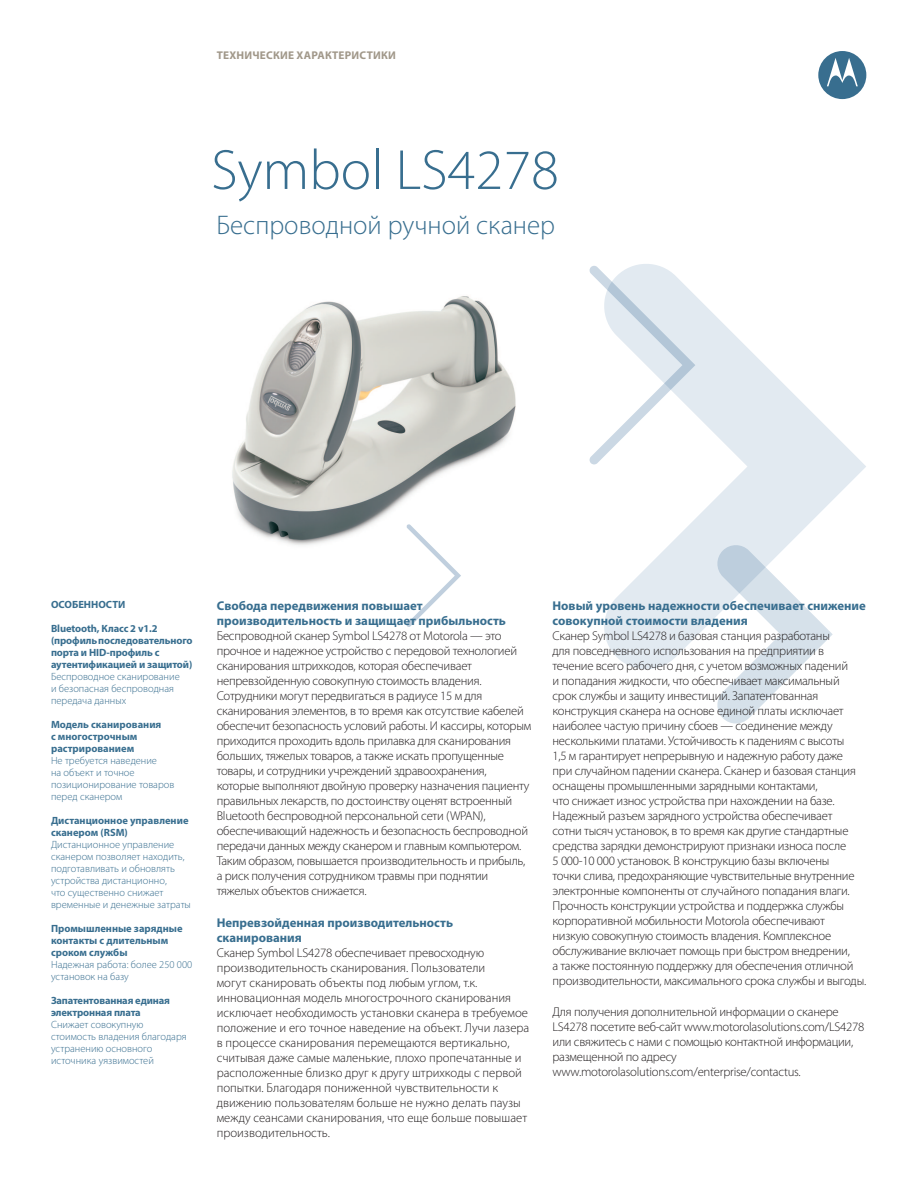
<style>
.page{position:relative;width:918px;height:1188px;background:#fff}
.page>*{position:absolute;margin:0;border:0;box-sizing:border-box;transform-origin:0 0}
.t1{font:300 57px "Myriad Pro";color:#386e8f}
.t2{font:300 27px "Myriad Pro";color:#386e8f}
.t3{font:300 12.75px/15px "Myriad Pro";letter-spacing:-.02em;color:#231f20}
.t4{font:300 12.75px/15px "Myriad Pro";color:#231f20}
.t5{font:700 12.75px/15.3px "Myriad Pro";color:#386e8f}
.t6{font:700 11.25px "Myriad Pro";letter-spacing:.02em;color:#a1988a}
.t7{font:300 10.5px/12px "Myriad Pro";color:#386e8f}
.t8{font:700 10.5px/12px "Myriad Pro";letter-spacing:-.005em;color:#386e8f}
</style>
<div class="page">
<svg style="left:604px;top:264px;width:262px;height:405px"></svg>
<svg style="left:406px;top:562px;width:55px;height:65px"></svg>
<svg style="left:716px;top:544px;width:117px;height:180px"></svg>
<svg style="left:589px;top:265px;width:106px;height:200px"></svg>
<img style="left:232px;top:296px;width:284px;height:266px">
<svg style="left:818px;top:51px;width:48px;height:48px"></svg>
<p class="t6" style="left:217px;top:48px;width:181px">ТЕХНИЧЕСКИЕ ХАРАКТЕРИСТИКИ</p>
<h1 class="t1" style="left:211px;top:136px;width:349px">Symbol LS4278</h1>
<h2 class="t2" style="left:216px;top:209px;width:340px">Беспроводной ручной сканер</h2>
<p class="t8" style="left:51px;top:598px;width:76px">ОСОБЕННОСТИ</p>
<p class="t8" style="left:51px;top:622px;width:143px">Bluetooth, Класс 2 v1.2 (профиль последовательного порта и HID-профиль с аутентификацией и защитой)</p>
<p class="t7" style="left:51px;top:671px;width:130px">Беспроводное сканирование и безопасная беспроводная передача данных</p>
<p class="t8" style="left:51px;top:718px;width:112px">Модель сканирования с многострочным растрированием</p>
<p class="t7" style="left:51px;top:755px;width:125px">Не требуется наведение<br>на объект и точное позиционирование товаров перед сканером</p>
<p class="t8" style="left:51px;top:814px;width:139px">Дистанционное управление сканером (RSM)</p>
<p class="t7" style="left:51px;top:839px;width:141px">Дистанционное управление сканером позволяет находить, подготавливать и обновлять устройства дистанционно,<br>что существенно снижает временные и денежные затраты</p>
<p class="t8" style="left:51px;top:922px;width:133px">Промышленные зарядные контакты с длительным сроком службы</p>
<p class="t7" style="left:51px;top:959px;width:143px">Надежная работа: более 250 000 установок на базу</p>
<p class="t8" style="left:51px;top:994px;width:121px">Запатентованная единая электронная плата</p>
<p class="t7" style="left:51px;top:1019px;width:137px">Снижает совокупную стоимость владения благодаря устранению основного источника уязвимостей</p>
<p class="t5" style="left:217px;top:598px;width:291px">Свобода передвижения повышает производительность и защищает прибыльность</p>
<p class="t3" style="left:217px;top:628px;width:316px">Беспроводной сканер Symbol LS4278 от Motorola — это прочное и надежное устройство с передовой технологией сканирования штрихкодов, которая обеспечивает непревзойденную совокупную стоимость владения.<br>Сотрудники могут передвигаться в радиусе 15 м для сканирования элементов, в то время как отсутствие кабелей обеспечит безопасность условий работы. И кассиры, которым приходится проходить вдоль прилавка для сканирования больших, тяжелых товаров, а также искать пропущенные товары, и сотрудники учреждений здравоохранения, которые выполняют двойную проверку назначения пациенту правильных лекарств, по достоинству оценят встроенный Bluetooth беспроводной персональной сети (WPAN), обеспечивающий надежность и безопасность беспроводной передачи данных между сканером и главным компьютером.<br>Таким образом, повышается производительность и прибыль, а риск получения сотрудником травмы при поднятии тяжелых объектов снижается.</p>
<p class="t5" style="left:217px;top:914px;width:238px">Непревзойденная производительность сканирования</p>
<p class="t4" style="left:217px;top:945px;width:314px">Сканер Symbol LS4278 обеспечивает превосходную производительность сканирования. Пользователи<br>могут сканировать объекты под любым углом, т.к. инновационная модель многострочного сканирования исключает необходимость установки сканера в требуемое положение и его точное наведение на объект. Лучи лазера в процессе сканирования перемещаются вертикально, считывая даже самые маленькие, плохо пропечатанные и расположенные близко друг к другу штрихкоды с первой попытки. Благодаря пониженной чувствительности к движению пользователям больше не нужно делать паузы между сеансами сканирования, что еще больше повышает производительность.</p>
<p class="t5" style="left:552px;top:597px;width:315px">Новый уровень надежности обеспечивает снижение совокупной стоимости владения</p>
<p class="t3" style="left:552px;top:628px;width:315px">Сканер Symbol LS4278 и базовая станция разработаны<br>для повседневного использования на предприятии в течение всего рабочего дня, с учетом возможных падений<br>и попадания жидкости, что обеспечивает максимальный срок службы и защиту инвестиций. Запатентованная конструкция сканера на основе единой платы исключает наиболее частую причину сбоев — соединение между несколькими платами. Устойчивость к падениям с высоты<br>1,5 м гарантирует непрерывную и надежную работу даже<br>при случайном падении сканера. Сканер и базовая станция оснащены промышленными зарядными контактами,<br>что снижает износ устройства при нахождении на базе.<br>Надежный разъем зарядного устройства обеспечивает<br>сотни тысяч установок, в то время как другие стандартные средства зарядки демонстрируют признаки износа после<br>5 000-10 000 установок. В конструкцию базы включены<br>точки слива, предохраняющие чувствительные внутренние электронные компоненты от случайного попадания влаги.<br>Прочность конструкции устройства и поддержка службы корпоративной мобильности Motorola обеспечивают<br>низкую совокупную стоимость владения. Комплексное обслуживание включает помощь при быстром внедрении,<br>а также постоянную поддержку для обеспечения отличной производительности, максимального срока службы и выгоды.</p>
<p class="t3" style="left:552px;top:1004px;width:313px">Для получения дополнительной информации о сканере LS4278 посетите веб-сайт www.motorolasolutions.com/LS4278 или свяжитесь с нами с помощью контактной информации, размещенной по адресу www.motorolasolutions.com/enterprise/contactus.</p>
</div>
